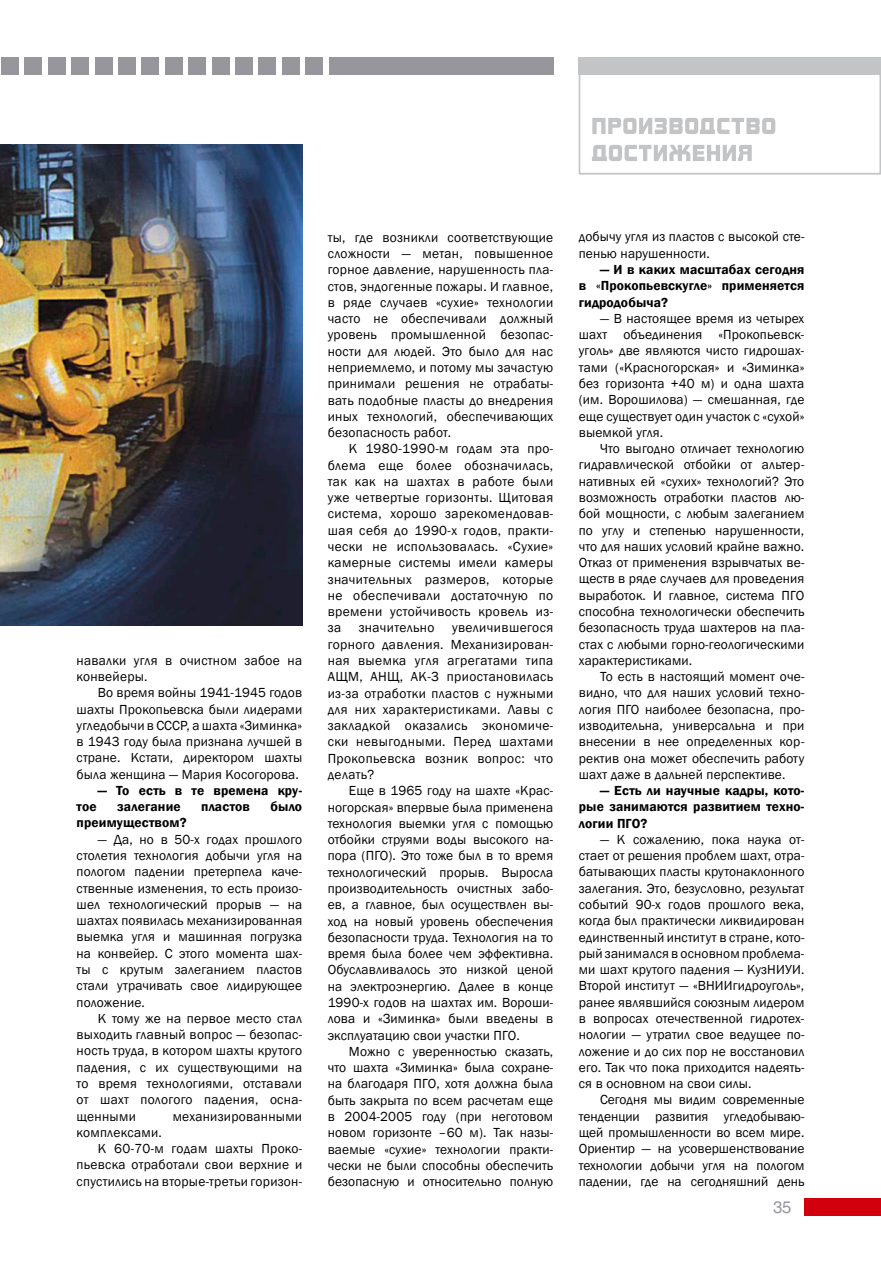
<style>
.page{position:relative;width:881px;height:1263px;background:#fff}
.page>*{position:absolute;margin:0;border:0;box-sizing:border-box;transform-origin:0 0}
.t1{font:16.5px "Helios";color:#96969c}
.t2{font:13.5px/16.4px "Franklin Gothic";letter-spacing:.01em;color:#000;text-align:justify}
.t3{font:600 13.5px/16.4px "Franklin Gothic";letter-spacing:.01em;color:#000;text-align:justify}
.t4{font:13.5px "Franklin Gothic";letter-spacing:.03em;color:#000}
</style>
<div class="page">
<img style="left:0;top:145px;width:302px;height:480px">
<div style="left:578px;top:57px;width:302px;height:117px;border:2px solid #c3c4c6"></div>
<div style="left:329px;top:58px;width:224px;height:17px;background:#96969c"></div>
<div style="left:1px;top:58px;width:17px;height:17px;background:#96969c"></div>
<div style="left:578px;top:58px;width:302px;height:17px;background:#c3c4c6"></div>
<svg style="left:592px;top:145px;width:159px;height:16px"></svg>
<svg style="left:592px;top:118px;width:183px;height:16px"></svg>
<div style="left:804px;top:1198px;width:76px;height:17px;background:#d2000d"></div>
<div style="left:25px;top:58px;width:17px;height:17px;background:#96969c"></div>
<div style="left:48px;top:58px;width:17px;height:17px;background:#96969c"></div>
<div style="left:72px;top:58px;width:17px;height:17px;background:#96969c"></div>
<div style="left:95px;top:58px;width:17px;height:17px;background:#96969c"></div>
<div style="left:118px;top:58px;width:17px;height:17px;background:#96969c"></div>
<div style="left:142px;top:58px;width:17px;height:17px;background:#96969c"></div>
<div style="left:165px;top:58px;width:17px;height:17px;background:#96969c"></div>
<div style="left:188px;top:58px;width:17px;height:17px;background:#96969c"></div>
<div style="left:212px;top:58px;width:17px;height:17px;background:#96969c"></div>
<div style="left:235px;top:58px;width:17px;height:17px;background:#96969c"></div>
<div style="left:259px;top:58px;width:17px;height:17px;background:#96969c"></div>
<div style="left:282px;top:58px;width:17px;height:17px;background:#96969c"></div>
<div style="left:305px;top:58px;width:17px;height:17px;background:#96969c"></div>
<p class="t2" style="left:77px;top:652px;width:227px">навалки угля в очистном забое на конвейеры.</p>
<p class="t2" style="left:77px;top:685px;width:227px;text-indent:21px">Во время войны 1941-1945 годов шахты Прокопьевска были лидерами угледобычи в СССР, а шахта «Зиминка» в 1943 году была признана лучшей в стране. Кстати, директором шахты была женщина — Мария Косогорова.</p>
<p class="t3" style="left:98px;top:782px;width:206px">— То есть в те времена кру-</p>
<p class="t3" style="left:77px;top:799px;width:22px">тое</p>
<p class="t3" style="left:117px;top:799px;width:65px">залегание</p>
<p class="t3" style="left:201px;top:799px;width:50px">пластов</p>
<p class="t3" style="left:270px;top:799px;width:33px">было</p>
<p class="t3" style="left:77px;top:815px;width:111px">преимуществом?</p>
<p class="t2" style="left:77px;top:831px;width:227px;text-indent:21px">— Да, но в 50-х годах прошлого столетия технология добычи угля на пологом падении претерпела каче&shy;ственные изменения, то есть произо&shy;шел технологический прорыв — на шахтах появилась механизированная выемка угля и машинная погрузка на конвейер. С этого момента шах&shy;ты с крутым залеганием пластов стали утрачивать свое лидирующее положение.</p>
<p class="t2" style="left:77px;top:1010px;width:227px;text-indent:21px">К тому же на первое место стал выходить главный вопрос — безопас&shy;ность труда, в котором шахты крутого падения, с их существующими на то время технологиями, отставали от шахт пологого падения, осна&shy;щенными</p>
<p class="t2" style="left:173px;top:1108px;width:131px">механизированными</p>
<p class="t2" style="left:77px;top:1124px;width:87px">комплексами.</p>
<p class="t2" style="left:98px;top:1141px;width:206px">К 60-70-м годам шахты Проко-</p>
<p class="t2" style="left:77px;top:1157px;width:227px">пьевска отработали свои верхние и</p>
<p class="t2" style="left:77px;top:1173px;width:227px">спустились на вторые-третьи горизон-</p>
<p class="t2" style="left:327px;top:229px;width:227px">ты, где возникли соответствующие сложности — метан, повышенное горное давление, нарушенность пла&shy;стов, эндогенные пожары. И главное, в ряде случаев «сухие» технологии часто не обеспечивали должный уровень промышленной безопас&shy;ности для людей. Это было для нас неприемлемо, и потому мы зачастую принимали решения не отрабаты&shy;вать подобные пласты до внедрения иных технологий, обеспечивающих безопасность работ.</p>
<p class="t2" style="left:327px;top:441px;width:227px;text-indent:21px">К 1980-1990-м годам эта про&shy;блема еще более обозначилась, так как на шахтах в работе были уже четвертые горизонты. Щитовая система, хорошо зарекомендовав&shy;шая себя до 1990-х годов, практи&shy;чески не использовалась. «Сухие» камерные системы имели камеры значительных размеров, которые не обеспечивали достаточную по времени устойчивость кровель из&shy;за</p>
<p class="t2" style="left:327px;top:620px;width:227px;text-indent:124px">увеличившегося горного давления. Механизирован&shy;ная выемка угля агрегатами типа АЩМ, АНЩ, АК-3 приостановилась из-за отработки пластов с нужными для них характеристиками. Лавы с закладкой оказались экономиче&shy;ски невыгодными. Перед шахтами Прокопьевска возник вопрос: что делать?</p>
<p class="t2" style="left:327px;top:783px;width:227px;text-indent:21px">Еще в 1965 году на шахте «Крас&shy;ногорская» впервые была применена технология выемки угля с помощью отбойки струями воды высокого на&shy;пора (ПГО). Это тоже был в то время технологический прорыв. Выросла производительность очистных забо&shy;ев, а главное, был осуществлен вы&shy;ход на новый уровень обеспечения безопасности труда. Технология на то время была более чем эффективна.<br>Обуславливалось это низкой ценой на электроэнергию. Далее в конце 1990-х годов на шахтах им. Вороши&shy;лова и «Зиминка» были введены в эксплуатацию свои участки ПГО.</p>
<p class="t2" style="left:327px;top:1043px;width:227px;text-indent:21px">Можно с уверенностью сказать, что шахта «Зиминка» была сохране&shy;на благодаря ПГО, хотя должна была быть закрыта по всем расчетам еще в 2004-2005 году (при неготовом новом горизонте –60 м). Так назы&shy;ваемые «сухие» технологии практи&shy;чески не были способны обеспечить безопасную и относительно полную</p>
<p class="t4" style="left:358px;top:620px;width:77px">значительно</p>
<p class="t2" style="left:578px;top:229px;width:227px">добычу угля из пластов с высокой сте&shy;пенью нарушенности.</p>
<p class="t3" style="left:578px;top:261px;width:227px;text-indent:21px">— И в каких масштабах сегодня в «Прокопьевскугле» применяется гидродобыча?</p>
<p class="t2" style="left:578px;top:310px;width:227px;text-indent:21px">— В настоящее время из четырех шахт объединения «Прокопьевск&shy;уголь» две являются чисто гидрошах&shy;тами («Красногорская» и «Зиминка» без горизонта +40 м) и одна шахта (им. Ворошилова) — смешанная, где еще существует один участок с «сухой» выемкой угля.</p>
<p class="t2" style="left:578px;top:441px;width:227px;text-indent:21px">Что выгодно отличает технологию гидравлической отбойки от альтер&shy;нативных ей «сухих» технологий? Это возможность отработки пластов лю&shy;бой мощности, с любым залеганием по углу и степенью нарушенности, что для наших условий крайне важно.<br>Отказ от применения взрывчатых ве&shy;ществ в ряде случаев для проведения выработок. И главное, система ПГО способна технологически обеспечить безопасность труда шахтеров на пла&shy;стах с любыми горно-геологическими характеристиками.</p>
<p class="t2" style="left:578px;top:669px;width:227px;text-indent:21px">То есть в настоящий момент оче&shy;видно, что для наших условий техно&shy;логия ПГО наиболее безопасна, про&shy;изводительна, универсальна и при внесении в нее определенных кор&shy;ректив она может обеспечить работу шахт даже в дальней перспективе.</p>
<p class="t3" style="left:578px;top:782px;width:227px;text-indent:21px">— Есть ли научные кадры, кото&shy;рые занимаются развитием техно&shy;логии ПГО?</p>
<p class="t2" style="left:578px;top:831px;width:227px;text-indent:21px">— К сожалению, пока наука от&shy;стает от решения проблем шахт, отра&shy;батывающих пласты крутонаклонного залегания. Это, безусловно, результат событий 90-х годов прошлого века, когда был практически ликвидирован единственный институт в стране, кото&shy;рый занимался в основном проблема&shy;ми шахт крутого падения — КузНИУИ.<br>Второй институт — «ВНИИгидроуголь», ранее являвшийся союзным лидером в вопросах отечественной гидротех&shy;нологии — утратил свое ведущее по&shy;ложение и до сих пор не восстановил его. Так что пока приходится надеять&shy;ся в основном на свои силы.</p>
<p class="t2" style="left:578px;top:1092px;width:227px;text-indent:21px">Сегодня мы видим современные тенденции развития угледобываю&shy;щей промышленности во всем мире.<br>Ориентир — на усовершенствование технологии добычи угля на пологом падении, где на сегодняшний день</p>
<p class="t1" style="left:772px;top:1197px;width:20px">35</p>
</div>
